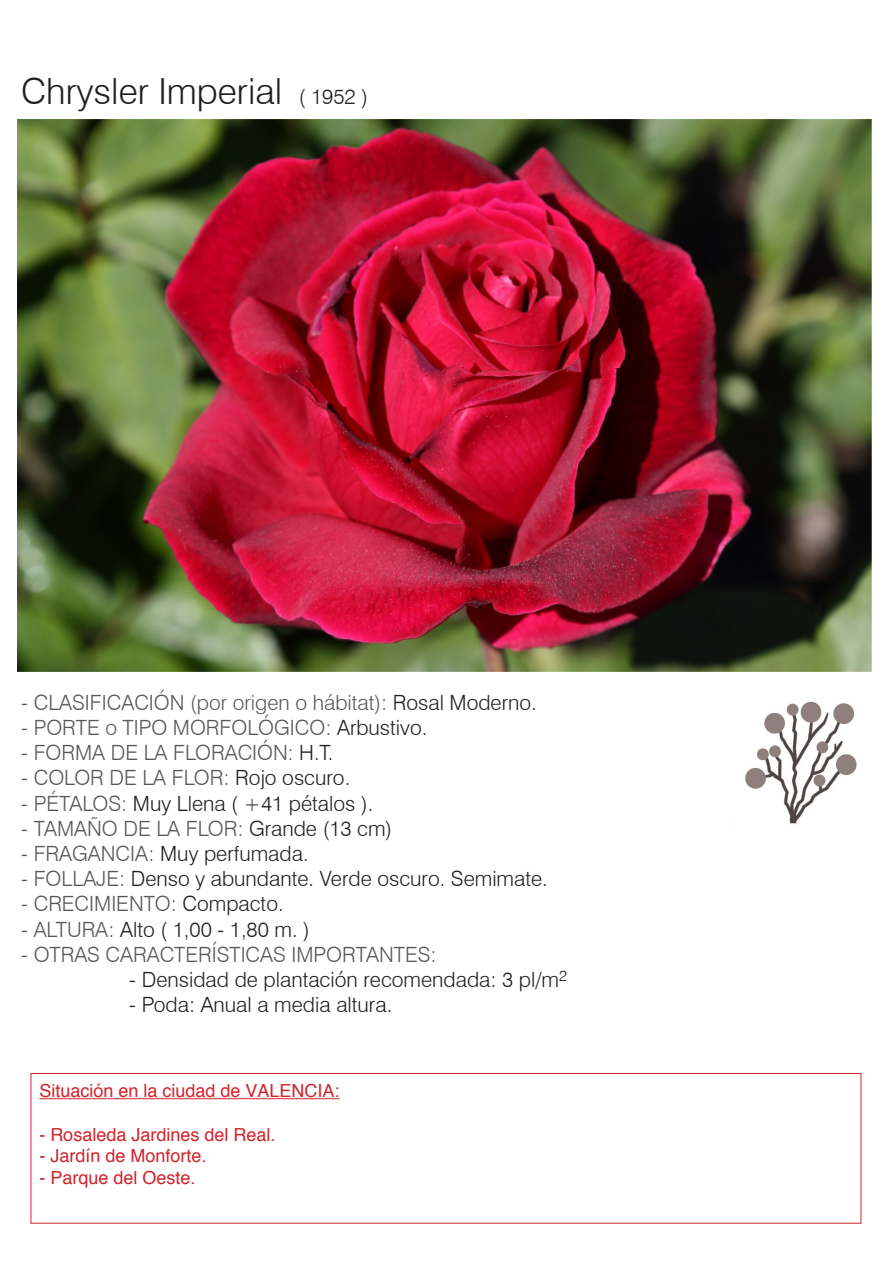
<style>
.page{position:relative;width:893px;height:1263px;background:#fff}
.page>*{position:absolute;margin:0;border:0;box-sizing:border-box;transform-origin:0 0}
.t1{font:300 36px "Swiss 721 BT";color:#231f20}
.t2{font:300 21px "Swiss 721 BT";color:#57585a}
.t3{font:300 21px "Swiss 721 BT";color:#231f20}
.t4{font:18px "Helvetica";color:#d1232a}
.s1{color:#231f20}
.s2{color:#57585a}
</style>
<div class="page">
<img style="left:17px;top:119px;width:855px;height:553px">
<img style="left:745px;top:701px;width:112px;height:123px">
<div style="left:31px;top:1073px;width:830px;height:150px;border:1px solid #d1232a"></div>
<hr style="left:39px;top:1098px;width:301px;height:1px;background:#d1232a">
<p class="t1" style="left:21px;top:69px;width:262px">Chrysler Imperial</p>
<p class="t3" style="left:299px;top:84px;width:71px">( 1952 )</p>
<p class="t2" style="left:21px;top:690px;width:517px">- CLASIFICACIÓN (por origen o hábitat): <span class="s1">Rosal Moderno.</span></p>
<p class="t2" style="left:21px;top:715px;width:408px">- PORTE o TIPO MORFOLÓGICO: <span class="s1">Arbustivo.</span></p>
<p class="t2" style="left:21px;top:740px;width:314px">- FORMA DE LA FLORACIÓN: <span class="s1">H.T.</span></p>
<p class="t2" style="left:21px;top:765px;width:330px">- COLOR DE LA FLOR: <span class="s1">Rojo oscuro.</span></p>
<p class="t3" style="left:21px;top:790px;width:354px"><span class="s2">- PÉTALOS:</span> Muy Llena ( +41 pétalos ).</p>
<p class="t2" style="left:21px;top:816px;width:372px">- TAMAÑO DE LA FLOR: <span class="s1">Grande (13 cm)</span></p>
<p class="t3" style="left:21px;top:841px;width:289px"><span class="s2">- FRAGANCIA:</span> Muy perfumada.</p>
<p class="t3" style="left:21px;top:866px;width:528px"><span class="s2">- FOLLAJE:</span> Denso y abundante. Verde oscuro. Semimate.</p>
<p class="t2" style="left:21px;top:891px;width:264px">- CRECIMIENTO: <span class="s1">Compacto.</span></p>
<p class="t3" style="left:21px;top:916px;width:290px"><span class="s2">- ALTURA:</span> Alto ( 1,00 - 1,80 m. )</p>
<p class="t2" style="left:21px;top:942px;width:417px">- OTRAS CARACTERÍSTICAS IMPORTANTES:</p>
<p class="t3" style="left:129px;top:967px;width:439px">- Densidad de plantación recomendada: 3 pl/m<sup>2</sup></p>
<p class="t3" style="left:129px;top:992px;width:264px">- Poda: Anual a media altura.</p>
<p class="t4" style="left:39px;top:1080px;width:302px">Situación en la ciudad de VALENCIA:</p>
<p class="t4" style="left:39px;top:1123px;width:238px">- Rosaleda Jardines del Real.</p>
<p class="t4" style="left:39px;top:1144px;width:169px">- Jardín de Monforte.</p>
<p class="t4" style="left:39px;top:1166px;width:158px">- Parque del Oeste.</p>
</div>
